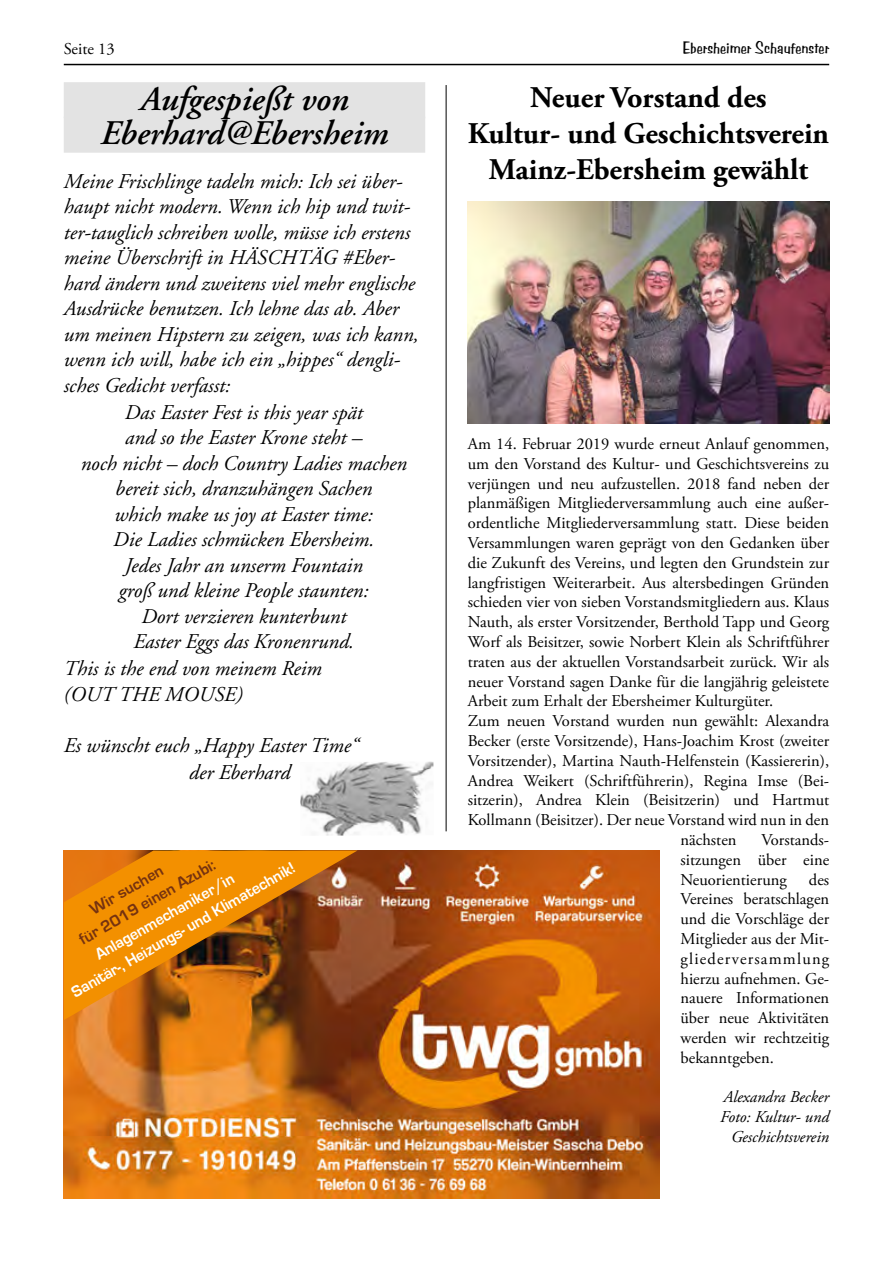
<style>
.page{position:relative;width:893px;height:1263px;background:#fff}
.page>*{position:absolute;margin:0;border:0;box-sizing:border-box;transform-origin:0 0}
.t1{font:italic 600 34.5px/34.5px "Adobe Garamond";color:#000;text-align:center}
.t2{font:700 30px/36px "Adobe Garamond Pro";color:#000;text-align:center}
.t3{font:italic 21px/27px "Adobe Garamond";color:#000}
.t4{font:16.5px/19.8px "Adobe Garamond Pro";color:#000;text-align:justify}
.t5{font:700 16.5px/21px "Eurostile";color:#fff}
.t6{font:italic 16.5px/19.8px "Adobe Garamond Pro";color:#000;text-align:right}
.t7{font:700 16.5px/21px "Eurostile";color:#753210}
.t8{font:16.5px "Benguiat Frisky";color:#000}
</style>
<div class="page">
<hr style="left:64px;top:64px;width:765px;height:1px;background:#000">
<hr style="left:446px;top:85px;width:1px;height:746px;background:#000">
<div style="left:64px;top:82px;width:361px;height:36px;background:#e3e3e3"></div>
<div style="left:64px;top:117px;width:361px;height:36px;background:#e3e3e3"></div>
<img style="left:300px;top:761px;width:134px;height:75px">
<img style="left:468px;top:202px;width:361px;height:221px">
<img style="left:64px;top:850px;width:595px;height:349px">
<svg style="left:64px;top:850px;width:294px;height:170px;background:#c26d0d"></svg>
<p class="t4" style="left:64px;top:40px;width:52px">Seite 13</p>
<p class="t8" style="left:682px;top:37px;width:148px">Ebersheimer Schaufenster</p>
<h1 class="t1" style="left:100px;top:82px;width:290px">Aufgespießt von<br>Eberhard@Ebersheim</h1>
<h2 class="t2" style="left:468px;top:80px;width:363px">Neuer Vorstand des<br>Kultur- und Geschichtsverein<br>Mainz-Ebersheim gewählt</h2>
<p class="t3" style="left:64px;top:168px;width:340px">Meine Frischlinge tadeln mich: Ich sei über-</p>
<p class="t3" style="left:64px;top:194px;width:348px">haupt nicht modern. Wenn ich hip und twit-</p>
<p class="t3" style="left:64px;top:219px;width:348px">ter-tauglich schreiben wolle, müsse ich erstens</p>
<p class="t3" style="left:64px;top:245px;width:333px">meine Überschrift in HÄSCHTÄG #Eber-</p>
<p class="t3" style="left:64px;top:270px;width:353px">hard ändern und zweitens viel mehr englische</p>
<p class="t3" style="left:64px;top:296px;width:337px">Ausdrücke benutzen. Ich lehne das ab. Aber</p>
<p class="t3" style="left:64px;top:321px;width:357px">um meinen Hipstern zu zeigen, was ich kann,</p>
<p class="t3" style="left:64px;top:347px;width:338px">wenn ich will, habe ich ein „hippes“ dengli-</p>
<p class="t3" style="left:64px;top:372px;width:168px">sches Gedicht verfasst:</p>
<p class="t3" style="left:125px;top:399px;width:239px">Das Easter Fest is this year spät</p>
<p class="t3" style="left:125px;top:425px;width:238px">and so the Easter Krone steht –</p>
<p class="t3" style="left:81px;top:450px;width:328px">noch nicht – doch Country Ladies machen</p>
<p class="t3" style="left:115px;top:476px;width:259px">bereit sich, dranzuhängen Sachen</p>
<p class="t3" style="left:115px;top:501px;width:260px">which make us joy at Easter time:</p>
<p class="t3" style="left:113px;top:527px;width:263px">Die Ladies schmücken Ebersheim.</p>
<p class="t3" style="left:125px;top:552px;width:240px">Jedes Jahr an unserm Fountain</p>
<p class="t3" style="left:119px;top:578px;width:251px">groß und kleine People staunten:</p>
<p class="t3" style="left:141px;top:603px;width:206px">Dort verzieren kunterbunt</p>
<p class="t3" style="left:133px;top:629px;width:222px">Easter Eggs das Kronenrund.</p>
<p class="t3" style="left:64px;top:656px;width:260px">This is the end von meinem Reim</p>
<p class="t3" style="left:64px;top:681px;width:181px">(OUT THE MOUSE)</p>
<p class="t3" style="left:189px;top:732px;width:171px;text-indent:-125px">Es wünscht euch „Happy Easter Time“ der Eberhard</p>
<p class="t4" style="left:468px;top:434px;width:363px">Am 14. Februar 2019 wurde erneut Anlauf genommen,</p>
<p class="t4" style="left:468px;top:454px;width:363px">um den Vorstand des Kultur- und Geschichtsvereins zu</p>
<p class="t4" style="left:468px;top:474px;width:363px">verjüngen und neu aufzustellen. 2018 fand neben der</p>
<p class="t4" style="left:468px;top:494px;width:363px">planmäßigen Mitgliederversammlung auch eine außer-</p>
<p class="t4" style="left:468px;top:514px;width:363px">ordentliche Mitgliederversammlung statt. Diese beiden</p>
<p class="t4" style="left:468px;top:533px;width:363px">Versammlungen waren geprägt von den Gedanken über</p>
<p class="t4" style="left:468px;top:553px;width:363px">die Zukunft des Vereins, und legten den Grundstein zur</p>
<p class="t4" style="left:468px;top:573px;width:363px">langfristigen Weiterarbeit. Aus altersbedingen Gründen</p>
<p class="t4" style="left:468px;top:593px;width:363px">schieden vier von sieben Vorstandsmitgliedern aus. Klaus</p>
<p class="t4" style="left:468px;top:613px;width:363px">Nauth, als erster Vorsitzender, Berthold Tapp und Georg</p>
<p class="t4" style="left:468px;top:632px;width:363px">Worf als Beisitzer, sowie Norbert Klein als Schriftführer</p>
<p class="t4" style="left:468px;top:652px;width:363px">traten aus der aktuellen Vorstandsarbeit zurück. Wir als</p>
<p class="t4" style="left:468px;top:672px;width:363px">neuer Vorstand sagen Danke für die langjährig geleistete</p>
<p class="t4" style="left:468px;top:692px;width:307px">Arbeit zum Erhalt der Ebersheimer Kulturgüter.</p>
<p class="t4" style="left:468px;top:712px;width:363px">Zum neuen Vorstand wurden nun gewählt: Alexandra</p>
<p class="t4" style="left:468px;top:731px;width:363px">Becker (erste Vorsitzende), Hans-Joachim Krost (zweiter</p>
<p class="t4" style="left:468px;top:751px;width:363px">Vorsitzender), Martina Nauth-Helfenstein (Kassiererin),</p>
<p class="t4" style="left:468px;top:771px;width:363px">Andrea Weikert (Schriftführerin), Regina Imse (Bei-</p>
<p class="t4" style="left:468px;top:791px;width:363px">sitzerin), Andrea Klein (Beisitzerin) und Hartmut</p>
<p class="t4" style="left:468px;top:811px;width:363px">Kollmann (Beisitzer). Der neue Vorstand wird nun in den</p>
<p class="t4" style="left:680px;top:830px;width:58px">nächsten</p>
<p class="t4" style="left:680px;top:830px;width:150px;text-indent:81px">Vorstands&shy;sitzungen über eine Neuorientierung</p>
<p class="t7" style="left:65px;top:914px;width:156px;text-indent:25px;rotate:-30deg">Wir suchen<br>für 2019 einen Azubi:</p>
<p class="t5" style="left:57px;top:966px;width:257px;text-indent:39px;rotate:-30deg">Anlagenmechaniker/in<br>Sanitär-, Heizungs- und Klimatechnik!</p>
<p class="t4" style="left:680px;top:870px;width:150px;text-indent:128px">des Vereines beratschlagen und die Vorschläge der Mitglieder aus der Mit&shy;gliederversammlung hierzu aufnehmen. Ge&shy;nauere Informationen über neue Aktivitäten werden wir rechtzeitig bekanntgeben.</p>
<p class="t6" style="left:720px;top:1088px;width:111px">Alexandra Becker<br>Foto: Kultur- und<br>Geschichtsverein</p>
</div>
